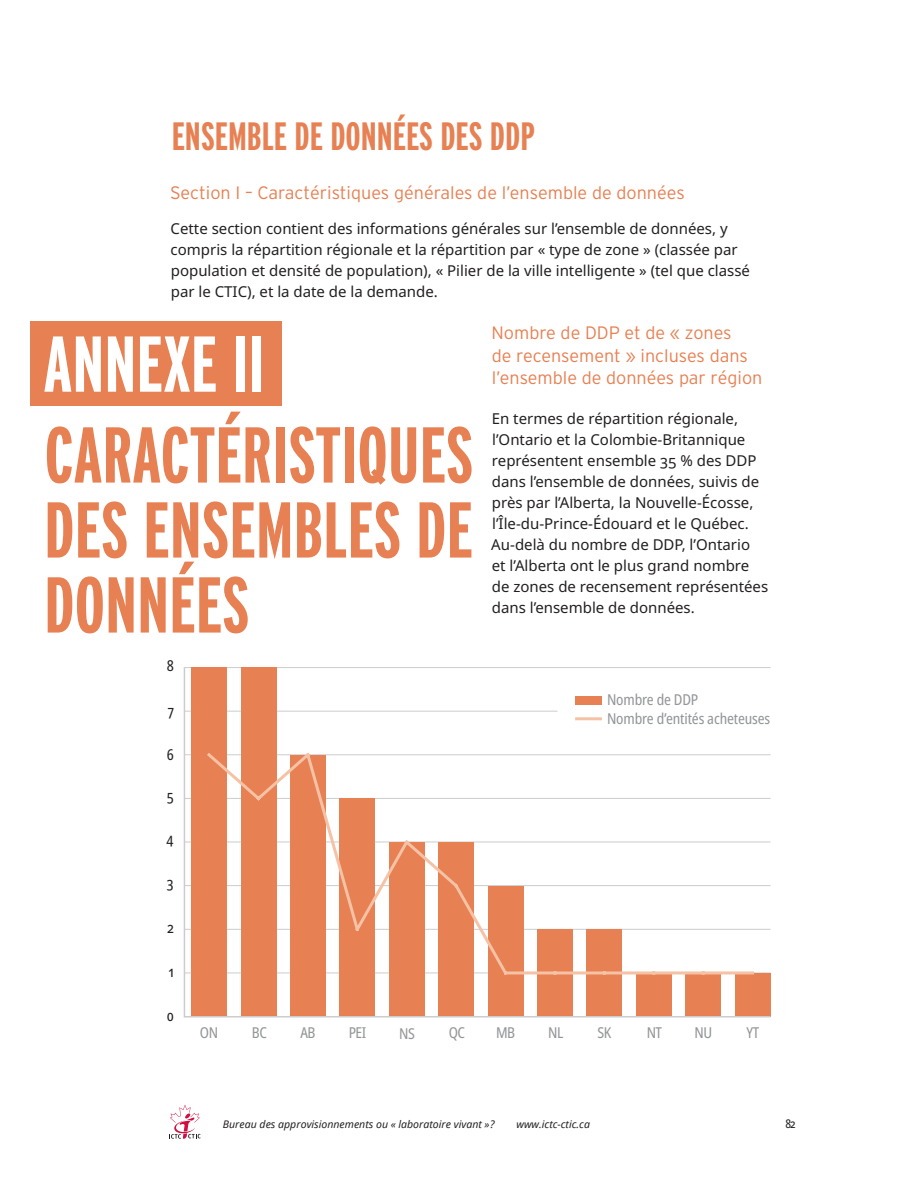
<style>
.page{position:relative;width:918px;height:1188px;background:#fff}
.page>*{position:absolute;margin:0;border:0;box-sizing:border-box;transform-origin:0 0}
.t1{font:700 78.9px/75px "Interstate Compressed";color:#e78052;text-align:justify}
.t2{font:700 78.9px "Interstate Compressed";color:#fff}
.t3{font:700 39.45px "Interstate Compressed";color:#e78052}
.t4{font:300 18px/22.5px "Interstate";color:#e78052}
.t5{font:15px/21px "Noto Sans";color:#231f20}
.t6{font:condensed 15px/19px "Noto Sans";letter-spacing:-.01em;color:#939598}
.t7{font:condensed 15px "Noto Sans";color:#231f20}
.t8{font:condensed 12px "Noto Sans";color:#231f20}
.t9{font:italic 10.5px "Noto Sans";color:#231f20}
</style>
<div class="page">
<svg style="left:169px;top:1105px;width:32px;height:34px"></svg>
<hr style="left:185px;top:667px;width:586px;height:1px;background:#cbccce">
<hr style="left:185px;top:798px;width:586px;height:1px;background:#cbccce">
<hr style="left:185px;top:711px;width:372px;height:1px;background:#cbccce">
<hr style="left:185px;top:842px;width:586px;height:1px;background:#cbccce">
<hr style="left:185px;top:929px;width:586px;height:1px;background:#cbccce">
<hr style="left:185px;top:754px;width:586px;height:1px;background:#cbccce">
<hr style="left:185px;top:885px;width:586px;height:1px;background:#cbccce">
<hr style="left:185px;top:973px;width:586px;height:1px;background:#cbccce">
<div style="left:191px;top:667px;width:36px;height:350px;background:#e78052"></div>
<div style="left:241px;top:667px;width:35px;height:350px;background:#e78052"></div>
<div style="left:290px;top:755px;width:36px;height:262px;background:#e78052"></div>
<div style="left:340px;top:799px;width:35px;height:218px;background:#e78052"></div>
<div style="left:389px;top:842px;width:36px;height:175px;background:#e78052"></div>
<div style="left:438px;top:842px;width:36px;height:175px;background:#e78052"></div>
<div style="left:488px;top:886px;width:35px;height:131px;background:#e78052"></div>
<div style="left:537px;top:929px;width:36px;height:88px;background:#e78052"></div>
<div style="left:587px;top:929px;width:35px;height:88px;background:#e78052"></div>
<div style="left:636px;top:973px;width:36px;height:44px;background:#e78052"></div>
<div style="left:686px;top:973px;width:35px;height:44px;background:#e78052"></div>
<div style="left:735px;top:973px;width:36px;height:44px;background:#e78052"></div>
<div style="left:575px;top:696px;width:27px;height:9px;background:#e78052"></div>
<svg style="left:207px;top:751px;width:549px;height:226px"></svg>
<hr style="left:184px;top:1016px;width:587px;height:1px;background:#cbccce">
<hr style="left:184px;top:667px;width:1px;height:350px;background:#cbccce">
<hr style="left:577px;top:717px;width:23px;height:3px;background:#f5c2a5">
<div style="left:30px;top:322px;width:252px;height:84px;background:#e78052"></div>
<h2 class="t3" style="left:172px;top:114px;width:365px">ENSEMBLE DE DONNÉES DES DDP</h2>
<p class="t4" style="left:170px;top:181px;width:516px">Section I – Caractéristiques générales de l’ensemble de données</p>
<p class="t5" style="left:171px;top:218px;width:581px">Cette section contient des informations générales sur l’ensemble de données, y compris la répartition régionale et la répartition par « type de zone » (classée par population et densité de population), « Pilier de la ville intelligente » (tel que classé par le CTIC), et la date de la demande.</p>
<p class="t4" style="left:492px;top:322px;width:272px">Nombre de DDP et de « zones<br>de recensement » incluses dans l’ensemble de données par région</p>
<p class="t5" style="left:491px;top:408px;width:278px">En termes de répartition régionale, l’Ontario et la Colombie-Britannique représentent ensemble 35 % des DDP dans l’ensemble de données, suivis de près par l’Alberta, la Nouvelle-Écosse, l’Île-du-Prince-Édouard et le Québec.<br>Au-delà du nombre de DDP, l’Ontario<br>et l’Alberta ont le plus grand nombre de zones de recensement représentées dans l’ensemble de données.</p>
<h1 class="t2" style="left:43px;top:320px;width:223px">ANNEXE II</h1>
<h1 class="t1" style="left:44px;top:417px;width:431px">CARACTÉRISTIQUES DES ENSEMBLES DE DONNÉES</h1>
<p class="t7" style="left:167px;top:656px;width:9px">8</p>
<p class="t7" style="left:168px;top:700px;width:8px">7</p>
<p class="t7" style="left:167px;top:744px;width:9px">6</p>
<p class="t7" style="left:167px;top:785px;width:9px">5</p>
<p class="t7" style="left:166px;top:828px;width:8px">4</p>
<p class="t7" style="left:167px;top:872px;width:8px">3</p>
<p class="t7" style="left:167px;top:917px;width:8px">2</p>
<p class="t7" style="left:169px;top:961px;width:7px">1</p>
<p class="t7" style="left:167px;top:1005px;width:9px">0</p>
<p class="t6" style="left:607px;top:690px;width:165px">Nombre de DDP<br>Nombre d’entités acheteuses</p>
<p class="t6" style="left:200px;top:1024px;width:20px">ON</p>
<p class="t6" style="left:252px;top:1024px;width:17px">BC</p>
<p class="t6" style="left:300px;top:1024px;width:17px">AB</p>
<p class="t6" style="left:349px;top:1024px;width:19px">PEI</p>
<p class="t6" style="left:399px;top:1024px;width:17px">NS</p>
<p class="t6" style="left:449px;top:1024px;width:18px">QC</p>
<p class="t6" style="left:496px;top:1024px;width:21px">MB</p>
<p class="t6" style="left:548px;top:1024px;width:17px">NL</p>
<p class="t6" style="left:598px;top:1024px;width:15px">SK</p>
<p class="t6" style="left:647px;top:1024px;width:17px">NT</p>
<p class="t6" style="left:694px;top:1024px;width:19px">NU</p>
<p class="t6" style="left:747px;top:1024px;width:14px">YT</p>
<p class="t9" style="left:223px;top:1117px;width:273px">Bureau des approvisionnements ou « laboratoire vivant »?</p>
<p class="t9" style="left:516px;top:1117px;width:75px">www.ictc-ctic.ca</p>
<p class="t8" style="left:785px;top:1116px;width:12px">82</p>
</div>
